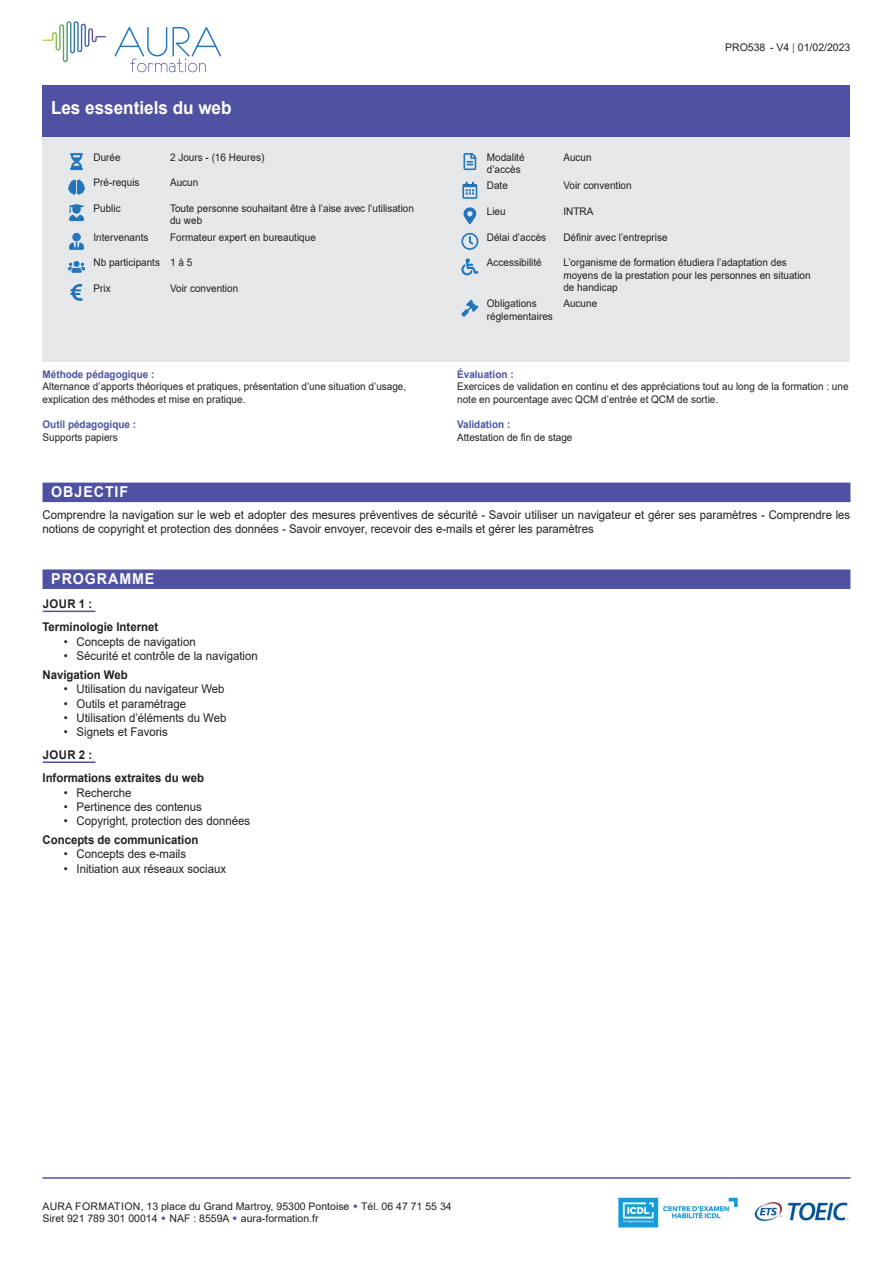
<style>
.page{position:relative;width:893px;height:1263px;background:#fff}
.page>*{position:absolute;margin:0;border:0;box-sizing:border-box;transform-origin:0 0}
.t1{font:700 18px "Arial";color:#fff;scale:.95 1}
.t2{font:700 15px "Arial";letter-spacing:.065em;color:#fff;scale:.95 1}
.t3{font:12px/14.4px "Arial";color:#231f20;scale:.95 1}
.t4{font:700 12px/23px "Arial";color:#231f20;scale:.95 1}
.t5{font:10.5px/12.6px "Arial";color:#231f20;scale:.95 1}
.t6{font:10.5px/12.6px "Arial";color:#231f20}
.t7{font:700 10.5px "Arial";color:#4f52a2;scale:.95 1}
.s1{color:#4f52a2}
</style>
<div class="page">
<hr style="left:43px;top:1177px;width:807px;height:2px;background:#4f52a2">
<div style="left:43px;top:483px;width:807px;height:19px;background:#4f52a2"></div>
<div style="left:43px;top:569px;width:807px;height:20px;background:#4f52a2"></div>
<div style="left:43px;top:136px;width:807px;height:225px;background:#e6e7e9"></div>
<img style="left:618px;top:1197px;width:120px;height:31px">
<img style="left:754px;top:1202px;width:95px;height:20px">
<svg style="left:43px;top:21px;width:63px;height:41px"></svg>
<svg style="left:115px;top:27px;width:106px;height:45px"></svg>
<div style="left:43px;top:85px;width:807px;height:51px;background:#4f52a2"></div>
<hr style="left:43px;top:611px;width:52px;height:1px;background:#4f52a2">
<hr style="left:43px;top:761px;width:52px;height:2px;background:#4f52a2">
<svg style="left:70px;top:153px;width:13px;height:17px"></svg>
<svg style="left:68px;top:180px;width:17px;height:15px"></svg>
<svg style="left:69px;top:204px;width:15px;height:17px"></svg>
<svg style="left:69px;top:233px;width:15px;height:17px"></svg>
<svg style="left:68px;top:261px;width:17px;height:12px"></svg>
<svg style="left:70px;top:284px;width:13px;height:17px"></svg>
<svg style="left:463px;top:153px;width:13px;height:17px"></svg>
<svg style="left:462px;top:182px;width:15px;height:17px"></svg>
<svg style="left:463px;top:207px;width:13px;height:17px"></svg>
<svg style="left:461px;top:233px;width:17px;height:17px"></svg>
<svg style="left:461px;top:258px;width:17px;height:17px"></svg>
<svg style="left:461px;top:300px;width:17px;height:17px"></svg>
<h1 class="t1" style="left:51px;top:95px;width:192px">Les essentiels du web</h1>
<p class="t5" style="left:94px;top:151px;width:30px">Durée</p>
<p class="t5" style="left:170px;top:151px;width:101px">2 Jours - (16 Heures)</p>
<p class="t5" style="left:94px;top:176px;width:50px">Pré-requis</p>
<p class="t5" style="left:170px;top:176px;width:31px">Aucun</p>
<p class="t5" style="left:94px;top:202px;width:30px">Public</p>
<p class="t5" style="left:170px;top:202px;width:258px">Toute personne souhaitant être à l’aise avec l’utilisation du web</p>
<p class="t5" style="left:94px;top:230px;width:59px">Intervenants</p>
<p class="t5" style="left:170px;top:230px;width:155px">Formateur expert en bureautique</p>
<p class="t5" style="left:94px;top:256px;width:105px">Nb participants 1 à 5</p>
<p class="t5" style="left:94px;top:281px;width:20px">Prix</p>
<p class="t5" style="left:170px;top:281px;width:73px">Voir convention</p>
<p class="t7" style="left:43px;top:366px;width:119px">Méthode pédagogique :</p>
<p class="t5" style="left:43px;top:380px;width:384px">Alternance d’apports théoriques et pratiques, présentation d’une situation d’usage, explication des méthodes et mise en pratique.</p>
<p class="t7" style="left:43px;top:417px;width:100px">Outil pédagogique :</p>
<p class="t5" style="left:43px;top:431px;width:81px">Supports papiers</p>
<h2 class="t2" style="left:51px;top:481px;width:83px">OBJECTIF</h2>
<p class="t6" style="left:725px;top:41px;width:127px">PRO538 - V4 <span class="s1">|</span> 01/02/2023</p>
<p class="t5" style="left:487px;top:151px;width:41px">Modalité d’accès</p>
<p class="t5" style="left:563px;top:151px;width:31px">Aucun</p>
<p class="t5" style="left:487px;top:179px;width:24px">Date</p>
<p class="t5" style="left:563px;top:179px;width:73px">Voir convention</p>
<p class="t5" style="left:487px;top:205px;width:21px">Lieu</p>
<p class="t5" style="left:563px;top:205px;width:33px">INTRA</p>
<p class="t5" style="left:487px;top:230px;width:64px">Délai d’accès</p>
<p class="t5" style="left:563px;top:230px;width:111px">Définir avec l’entreprise</p>
<p class="t5" style="left:487px;top:256px;width:59px">Accessibilité</p>
<p class="t5" style="left:563px;top:256px;width:262px">L’organisme de formation étudiera l’adaptation des moyens de la prestation pour les personnes en situation de handicap</p>
<p class="t5" style="left:487px;top:297px;width:71px">Obligations réglementaires</p>
<p class="t5" style="left:563px;top:297px;width:37px">Aucune</p>
<p class="t7" style="left:457px;top:366px;width:61px">Évaluation :</p>
<p class="t5" style="left:457px;top:380px;width:414px">Exercices de validation en continu et des appréciations tout au long de la formation : une note en pourcentage avec QCM d’entrée et QCM de sortie.</p>
<p class="t7" style="left:457px;top:417px;width:58px">Validation :</p>
<p class="t5" style="left:457px;top:431px;width:123px">Attestation de fin de stage</p>
<p class="t3" style="left:43px;top:507px;width:852px">Comprendre la navigation sur le web et adopter des mesures préventives de sécurité - Savoir utiliser un navigateur et gérer ses paramètres - Comprendre les notions de copyright et protection des données - Savoir envoyer, recevoir des e-mails et gérer les paramètres</p>
<h2 class="t2" style="left:51px;top:568px;width:110px">PROGRAMME</h2>
<p class="t4" style="left:43px;top:593px;width:123px">JOUR 1 :<br>Terminologie Internet</p>
<p class="t3" style="left:64px;top:634px;width:140px">• Concepts de navigation</p>
<p class="t3" style="left:64px;top:648px;width:206px">• Sécurité et contrôle de la navigation</p>
<p class="t4" style="left:43px;top:663px;width:91px">Navigation Web</p>
<p class="t3" style="left:64px;top:682px;width:171px">• Utilisation du navigateur Web</p>
<p class="t3" style="left:64px;top:696px;width:130px">• Outils et paramétrage</p>
<p class="t3" style="left:64px;top:710px;width:173px">• Utilisation d’éléments du Web</p>
<p class="t3" style="left:64px;top:725px;width:111px">• Signets et Favoris</p>
<p class="t4" style="left:43px;top:744px;width:172px">JOUR 2 :<br>Informations extraites du web</p>
<p class="t3" style="left:64px;top:785px;width:73px">• Recherche</p>
<p class="t3" style="left:64px;top:799px;width:147px">• Pertinence des contenus</p>
<p class="t3" style="left:64px;top:814px;width:198px">• Copyright, protection des données</p>
<p class="t4" style="left:43px;top:828px;width:166px">Concepts de communication</p>
<p class="t3" style="left:64px;top:847px;width:130px">• Concepts des e-mails</p>
<p class="t3" style="left:64px;top:861px;width:172px">• Initiation aux réseaux sociaux</p>
<p class="t6" style="left:43px;top:1200px;width:411px">AURA FORMATION, 13 place du Grand Martroy, 95300 Pontoise Tél. 06 47 71 55 34<br>Siret 921 789 301 00014 NAF : 8559A aura-formation.fr</p>
</div>
